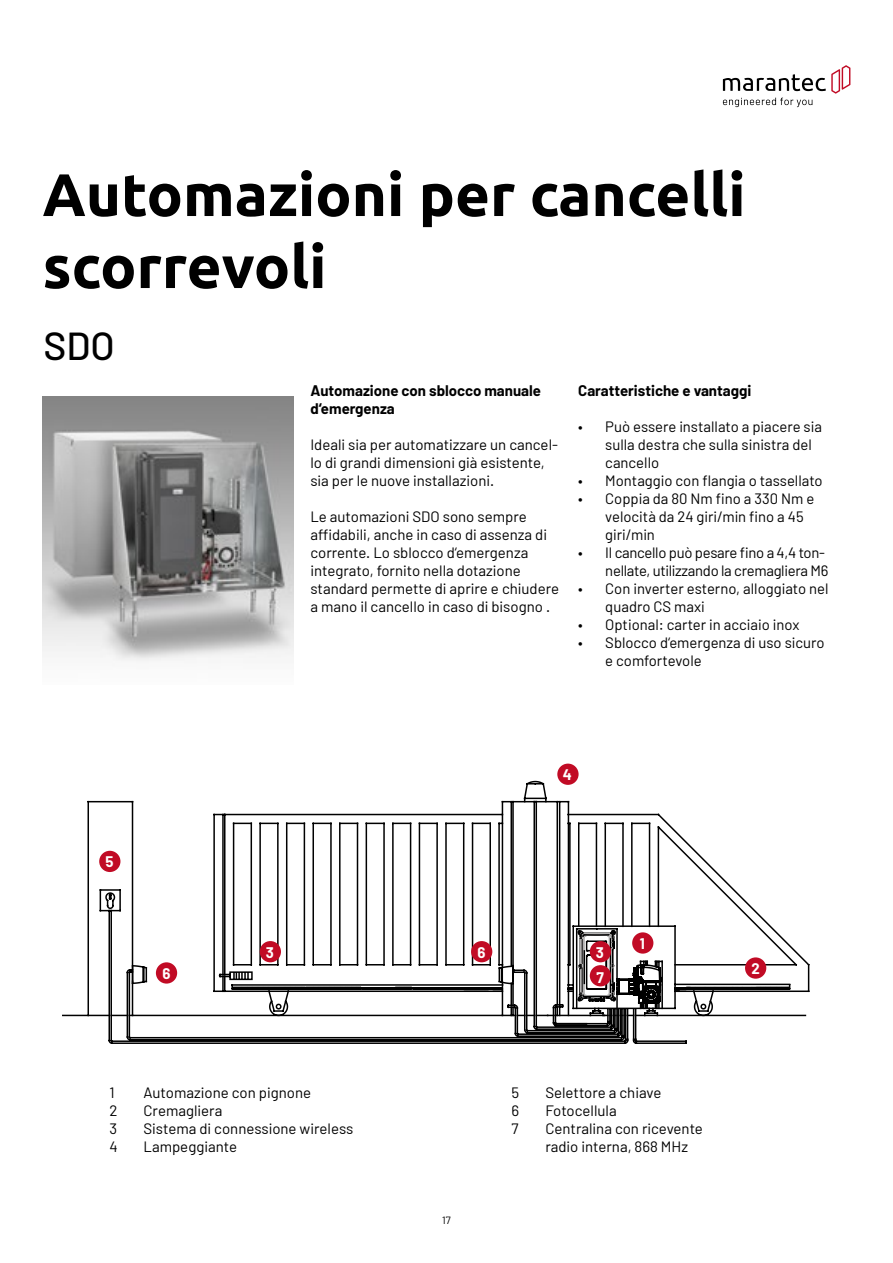
<style>
.page{position:relative;width:893px;height:1263px;background:#fff}
.page>*{position:absolute;margin:0;border:0;box-sizing:border-box;transform-origin:0 0}
.t1{font:700 60px/72px "Ubuntu";color:#000}
.t2{font:500 39px "Barlow";color:#000}
.t3{font:15px/18px "Barlow";color:#000}
.t4{font:15px/18px "Barlow";letter-spacing:-.02em;color:#000;text-align:right}
.t5{font:700 15px/18px "Barlow";color:#000}
.t6{font:700 15px "Barlow";color:#fff}
.t7{font:10.5px "Barlow";color:#000}
</style>
<div class="page">
<svg style="left:723px;top:65px;width:127px;height:42px"></svg>
<svg style="left:62px;top:800px;width:748px;height:217px"></svg>
<svg style="left:99px;top:780px;width:692px;height:264px"></svg>
<svg style="left:575px;top:927px;width:89px;height:83px"></svg>
<div style="left:632px;top:932px;width:21px;height:22px;background:#c10b25;border-radius:50%"></div>
<div style="left:745px;top:957px;width:21px;height:22px;background:#c10b25;border-radius:50%"></div>
<div style="left:590px;top:941px;width:21px;height:21px;background:#c10b25;border-radius:50%"></div>
<div style="left:260px;top:941px;width:21px;height:21px;background:#c10b25;border-radius:50%"></div>
<div style="left:557px;top:764px;width:22px;height:21px;background:#c10b25;border-radius:50%"></div>
<div style="left:99px;top:851px;width:21px;height:21px;background:#c10b25;border-radius:50%"></div>
<div style="left:590px;top:965px;width:21px;height:21px;background:#c10b25;border-radius:50%"></div>
<div style="left:471px;top:941px;width:21px;height:21px;background:#c10b25;border-radius:50%"></div>
<img style="left:43px;top:396px;width:250px;height:265px">
<h1 class="t1" style="left:43px;top:158px;width:705px">Automazioni per cancelli scorrevoli</h1>
<h2 class="t2" style="left:43px;top:322px;width:73px">SDO</h2>
<p class="t6" style="left:105px;top:852px;width:10px">5</p>
<p class="t5" style="left:310px;top:381px;width:232px">Automazione con sblocco manuale d‘emergenza</p>
<p class="t3" style="left:310px;top:435px;width:249px">Ideali sia per automatizzare un cancel&shy;lo di grandi dimensioni già esistente, sia per le nuove installazioni.</p>
<p class="t3" style="left:310px;top:507px;width:250px">Le automazioni SDO sono sempre affidabili, anche in caso di assenza di corrente. Lo sblocco d‘emergenza integrato, fornito nella dotazione standard permette di aprire e chiudere a mano il cancello in caso di bisogno .</p>
<p class="t5" style="left:578px;top:381px;width:175px">Caratteristiche e vantaggi</p>
<p class="t3" style="left:605px;top:417px;width:218px;text-indent:-27px">• Può essere installato a piacere sia sulla destra che sulla sinistra del cancello</p>
<p class="t3" style="left:578px;top:471px;width:246px">• Montaggio con flangia o tassellato</p>
<p class="t3" style="left:605px;top:489px;width:210px;text-indent:-27px">• Coppia da 80 Nm fino a 330 Nm e velocità da 24 giri/min fino a 45 giri/min</p>
<p class="t4" style="left:578px;top:543px;width:252px">• Il cancello può pesare fino a 4,4 ton&shy;nellate, utilizzando la cremagliera M6</p>
<p class="t3" style="left:605px;top:579px;width:225px;text-indent:-27px">• Con inverter esterno, alloggiato nel quadro CS maxi</p>
<p class="t3" style="left:578px;top:615px;width:223px">• Optional: carter in acciaio inox</p>
<p class="t3" style="left:605px;top:633px;width:221px;text-indent:-27px">• Sblocco d‘emergenza di uso sicuro e comfortevole</p>
<p class="t6" style="left:563px;top:765px;width:11px">4</p>
<p class="t6" style="left:266px;top:943px;width:10px">3</p>
<p class="t6" style="left:596px;top:943px;width:10px">3</p>
<p class="t6" style="left:477px;top:943px;width:10px">6</p>
<p class="t6" style="left:162px;top:964px;width:10px">6</p>
<p class="t6" style="left:596px;top:968px;width:9px">7</p>
<p class="t6" style="left:640px;top:934px;width:7px">1</p>
<p class="t6" style="left:751px;top:959px;width:10px">2</p>
<p class="t3" style="left:144px;top:1083px;width:211px">Automazione con pignone<br>Cremagliera<br>Sistema di connessione wireless<br>Lampeggiante</p>
<p class="t3" style="left:545px;top:1083px;width:159px">Selettore a chiave<br>Fotocellula<br>Centralina con ricevente radio interna, 868 MHz</p>
<p class="t3" style="left:109px;top:1083px;width:10px">1<br>2<br>3<br>4</p>
<p class="t3" style="left:511px;top:1083px;width:9px;text-align:justify">5<br>6<br>7</p>
<p class="t7" style="left:442px;top:1214px;width:10px">17</p>
</div>
